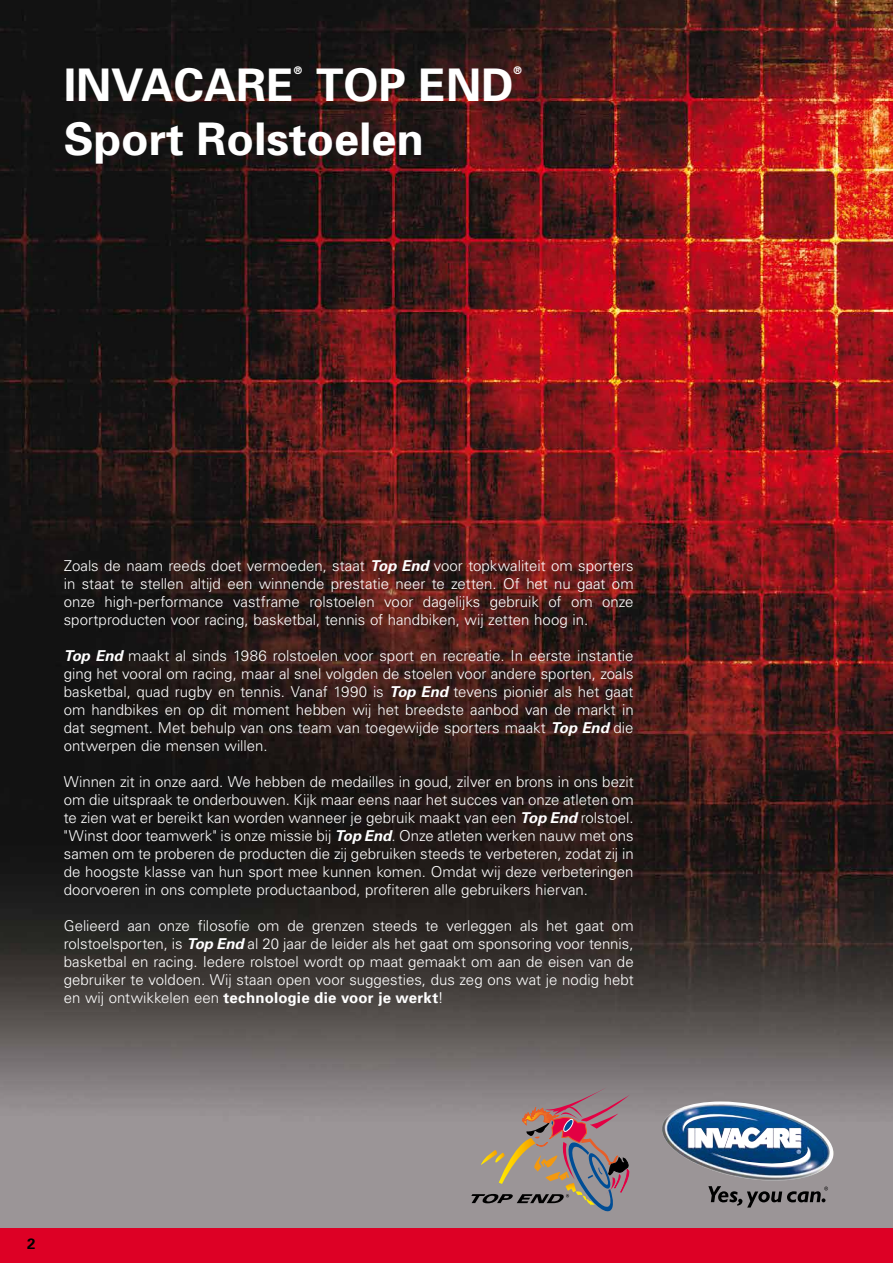
<style>
.page{position:relative;width:893px;height:1263px;background:#fff}
.page>*{position:absolute;margin:0;border:0;box-sizing:border-box;transform-origin:0 0}
.t1{font:700 45px "Univers";color:#fff}
.t2{font:300 15px/18px "Univers";color:#fff;text-align:justify}
.t3{font:700 15px "Univers";color:#000}
.t4{font:700 10.5px "Univers";color:#fff}
.s1{font-weight:700;font-style:italic}
.s2{font-weight:700}
</style>
<div class="page">
<img style="left:0;top:0;width:893px;height:1229px">
<div style="left:0;top:1229px;width:893px;height:34px;background:#dd0025"></div>
<img style="left:661px;top:1101px;width:172px;height:85px">
<img style="left:683px;top:1111px;width:127px;height:59px">
<svg style="left:708px;top:1186px;width:120px;height:21px;background:#706c6d"></svg>
<svg style="left:471px;top:1087px;width:159px;height:124px;background:#968381"></svg>
<hr style="left:892px;top:456px;width:1px;height:43px;background:#000">
<hr style="left:892px;top:0;width:1px;height:422px;background:#ddd8d3">
<h1 class="t1" style="left:64px;top:56px;width:232px">INVACARE</h1>
<p class="t4" style="left:294px;top:63px;width:10px">®</p>
<h1 class="t1" style="left:316px;top:56px;width:199px">TOP END</h1>
<p class="t4" style="left:513px;top:63px;width:10px">®</p>
<h1 class="t1" style="left:64px;top:110px;width:362px">Sport Rolstoelen</h1>
<p class="t2" style="left:64px;top:556px;width:571px">Zoals de naam reeds doet vermoeden, staat <span class="s1">Top End</span> voor topkwaliteit om sporters in staat te stellen altijd een winnende prestatie neer te zetten. Of het nu gaat om onze high-performance vastframe rolstoelen voor dagelijks gebruik of om onze sportproducten voor racing, basketbal, tennis of handbiken, wij zetten hoog in.</p>
<p class="t2" style="left:64px;top:646px;width:571px"><span class="s1">Top End</span> maakt al sinds 1986 rolstoelen voor sport en recreatie. In eerste instantie ging het vooral om racing, maar al snel volgden de stoelen voor andere sporten, zoals basketbal, quad rugby en tennis. Vanaf 1990 is <span class="s1">Top End</span> tevens pionier als het gaat om handbikes en op dit moment hebben wij het breedste aanbod van de markt in dat segment. Met behulp van ons team van toegewijde sporters maakt <span class="s1">Top End</span> die ontwerpen die mensen willen.</p>
<p class="t2" style="left:64px;top:772px;width:571px">Winnen zit in onze aard. We hebben de medailles in goud, zilver en brons in ons bezit om die uitspraak te onderbouwen. Kijk maar eens naar het succes van onze atleten om te zien wat er bereikt kan worden wanneer je gebruik maakt van een <span class="s1">Top End</span> rolstoel. "Winst door teamwerk" is onze missie bij <span class="s1">Top End</span>. Onze atleten werken nauw met ons samen om te proberen de producten die zij gebruiken steeds te verbeteren, zodat zij in de hoogste klasse van hun sport mee kunnen komen. Omdat wij deze verbeteringen doorvoeren in ons complete productaanbod, profiteren alle gebruikers hiervan.</p>
<p class="t2" style="left:64px;top:916px;width:571px">Gelieerd aan onze filosofie om de grenzen steeds te verleggen als het gaat om rolstoelsporten, is <span class="s1">Top End</span> al 20 jaar de leider als het gaat om sponsoring voor tennis, basketbal en racing. Iedere rolstoel wordt op maat gemaakt om aan de eisen van de gebruiker te voldoen. Wij staan open voor suggesties, dus zeg ons wat je nodig hebt en wij ontwikkelen een <span class="s2">technologie die voor je werkt</span>!</p>
<p class="t3" style="left:27px;top:1234px;width:10px">2</p>
</div>
